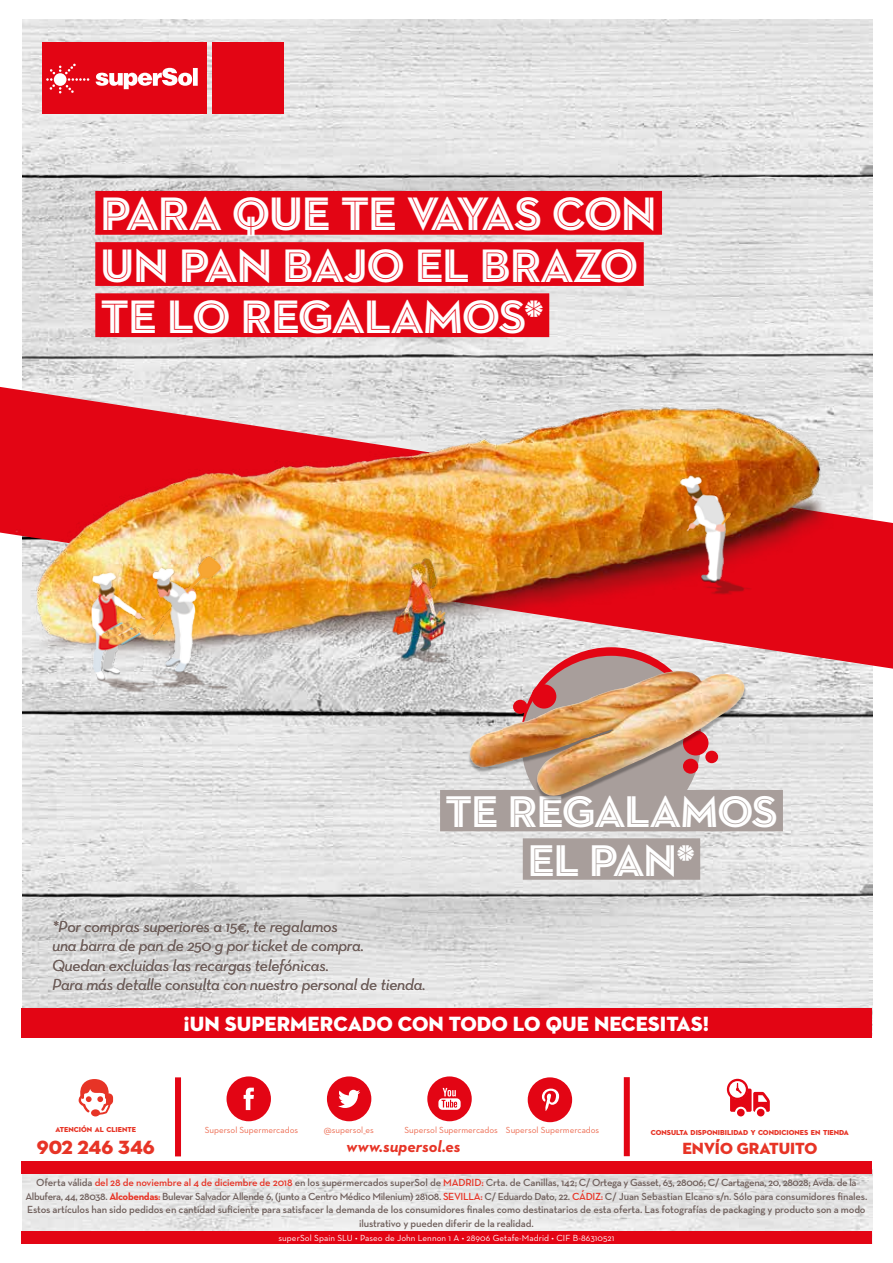
<style>
.page{position:relative;width:893px;height:1263px;background:#fff}
.page>*{position:absolute;margin:0;border:0;box-sizing:border-box;transform-origin:0 0}
.t1{font:47.7px/51.2px "Neutraface 2 Display Inline";letter-spacing:-.005em;color:#fff}
.t2{font:45.15px/48.3px "Neutraface 2 Display Inline";letter-spacing:-.005em;color:#fff;text-align:center}
.t3{font:21px "Neutraface 2 Display Titling";color:#fff}
.t4{font:19.5px "Neutraface 2 Display Titling";color:#e73426}
.t5{font:italic 700 16.5px "Neutra Text";color:#e73426}
.t6{font:16.5px "Neutraface 2 Display Titling";color:#e73426}
.t7{font:italic 16.2px/19.5px "Neutra Text";letter-spacing:-.015em;color:#6f5f5b}
.t8{font:600 10.5px/13.5px "Neutra Text";letter-spacing:-.015em;color:#6f5f5b;text-align:center}
.t9{font:9px "Neutra Text";color:#ed6a4f}
.t10{font:9px "Neutra Text";letter-spacing:.01em;color:#fff}
.t11{font:7.35px "Neutraface 2 Display Titling";color:#e73426}
.s1{color:#e73426}
.s2{font-weight:700;color:#e73426}
</style>
<div class="page">
<img style="left:22px;top:19px;width:851px;height:1225px">
<div style="left:43px;top:43px;width:164px;height:71px;background:#e30514"></div>
<div style="left:213px;top:43px;width:71px;height:71px;background:#e30514"></div>
<svg style="left:46px;top:64px;width:152px;height:29px"></svg>
<div style="left:0;top:1036px;width:893px;height:132px;background:#fff"></div>
<div style="left:21px;top:1231px;width:851px;height:13px;background:#e30514"></div>
<div style="left:21px;top:1161px;width:851px;height:13px;background:#e30514"></div>
<div style="left:21px;top:1008px;width:850px;height:29px;background:#e30514"></div>
<svg style="left:78px;top:1079px;width:35px;height:37px"></svg>
<svg style="left:227px;top:1076px;width:44px;height:45px"></svg>
<svg style="left:327px;top:1076px;width:44px;height:45px"></svg>
<svg style="left:427px;top:1076px;width:45px;height:45px"></svg>
<svg style="left:528px;top:1077px;width:44px;height:45px"></svg>
<div style="left:175px;top:1077px;width:6px;height:79px;background:#e30514"></div>
<div style="left:624px;top:1077px;width:6px;height:79px;background:#e30514"></div>
<div style="left:737px;top:1109px;width:8px;height:7px;background:#e30514;border-radius:50%"></div>
<div style="left:757px;top:1109px;width:7px;height:7px;background:#e30514;border-radius:50%"></div>
<svg style="left:727px;top:1079px;width:43px;height:33px"></svg>
<div style="left:95px;top:191px;width:567px;height:44px;background:#e30514"></div>
<div style="left:95px;top:242px;width:549px;height:44px;background:#e30514"></div>
<div style="left:95px;top:293px;width:454px;height:44px;background:#e30514"></div>
<svg style="left:0;top:387px;width:893px;height:282px"></svg>
<div style="left:440px;top:790px;width:343px;height:41px;background:#a89e9b"></div>
<div style="left:523px;top:838px;width:177px;height:42px;background:#a89e9b"></div>
<div style="left:468px;top:673px;width:278px;height:129px;background:#000;opacity:.3"></div>
<img style="left:470px;top:681px;width:274px;height:115px">
<img style="left:0;top:393px;width:885px;height:288px">
<img style="left:128px;top:543px;width:170px;height:151px">
<img style="left:82px;top:563px;width:78px;height:131px">
<img style="left:384px;top:546px;width:72px;height:126px">
<img style="left:676px;top:460px;width:76px;height:138px">
<h1 class="t1" style="left:101px;top:189px;width:557px">PARA QUE TE VAYAS CON<br>UN PAN BAJO EL BRAZO<br>TE LO REGALAMOS*</h1>
<h3 class="t7" style="left:52px;top:916px;width:375px">*Por compras superiores a 15€, te regalamos<br>una barra de pan de 250 g por ticket de compra.<br>Quedan excluidas las recargas telefónicas.<br>Para más detalle consulta con nuestro personal de tienda.</h3>
<h2 class="t2" style="left:445px;top:788px;width:333px">TE REGALAMOS<br>EL PAN*</h2>
<p class="t11" style="left:56px;top:1125px;width:82px">ATENCIÓN AL CLIENTE</p>
<h3 class="t3" style="left:183px;top:1011px;width:527px">¡UN SUPERMERCADO CON TODO LO QUE NECESITAS!</h3>
<p class="t9" style="left:205px;top:1124px;width:95px">Supersol Supermercados</p>
<p class="t9" style="left:324px;top:1124px;width:52px">@supersol_es</p>
<p class="t9" style="left:404px;top:1124px;width:196px">Supersol Supermercados Supersol Supermercados</p>
<p class="t11" style="left:651px;top:1128px;width:200px">CONSULTA DISPONIBILIDAD Y CONDICIONES EN TIENDA</p>
<h3 class="t4" style="left:37px;top:1135px;width:120px">902 246 346</h3>
<h3 class="t5" style="left:346px;top:1136px;width:116px">www.supersol.es</h3>
<h3 class="t6" style="left:682px;top:1138px;width:136px">ENVÍO GRATUITO</h3>
<p class="t8" style="left:25px;top:1176px;width:843px">Oferta válida <span class="s1">del 28 de noviembre al 4 de diciembre de 2018</span> en los supermercados superSol de <span class="s1">MADRID:</span> Crta. de Canillas, 142; C/ Ortega y Gasset, 63, 28006; C/ Cartagena, 20, 28028; Avda. de la Albufera, 44, 28038. <span class="s2">Alcobendas</span><span class="s1">:</span> Bulevar Salvador Allende 6, (junto a Centro Médico Milenium) 28108. <span class="s1">SEVILLA:</span> C/ Eduardo Dato, 22. <span class="s1">CÁDIZ:</span> C/ Juan Sebastian Elcano s/n. Sólo para consumidores finales.<br>Estos artículos han sido pedidos en cantidad suficiente para satisfacer la demanda de los consumidores finales como destinatarios de esta oferta. Las fotografías de packaging y producto son a modo ilustrativo y pueden diferir de la realidad.</p>
<p class="t10" style="left:278px;top:1232px;width:337px">superSol Spain SLU • Paseo de John Lennon 1 A • 28906 Getafe-Madrid • CIF B-86310521</p>
</div>
